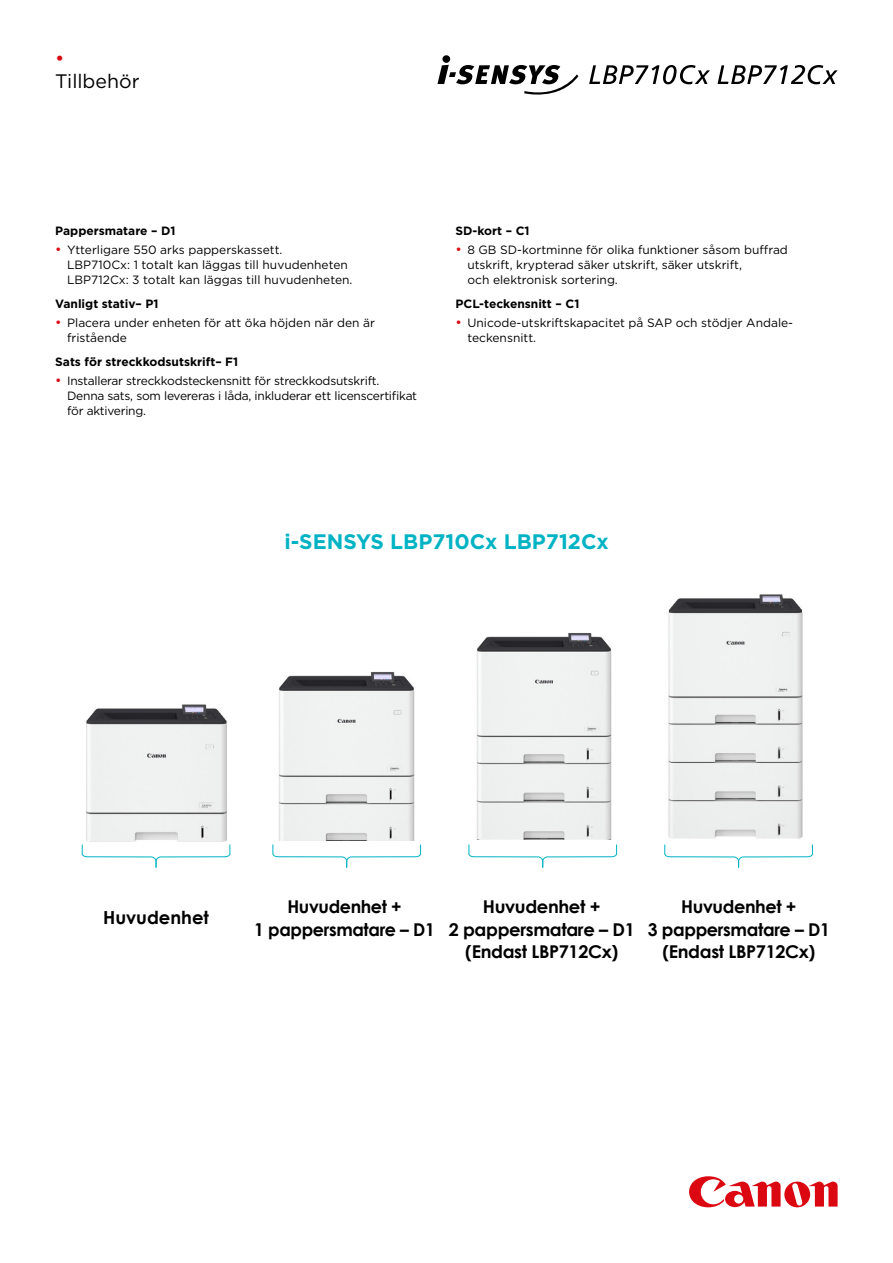
<style>
.page{position:relative;width:893px;height:1263px;background:#fff}
.page>*{position:absolute;margin:0;border:0;box-sizing:border-box;transform-origin:0 0}
.t1{font:700 21px "Century Gothic";letter-spacing:.005em;color:#09c}
.t2{font:700 21px "Gotham";color:#00b3c4}
.t3{font:19.5px "Gotham";color:#000}
.t4{font:19.5px "Gotham";color:#db0812}
.t5{font:700 18px "Century Gothic";color:#000}
.t6{font:700 17.7px/22.5px "Century Gothic";letter-spacing:-.02em;color:#000;text-align:center}
.t7{font:12px/15px "Gotham";color:#000}
.t8{font:12px/15px "Gotham";letter-spacing:-.02em;color:#000}
.t9{font:700 12px "Gotham";color:#000}
.s1{font-size:13.5px;color:#db0812}
</style>
<div class="page">
<img style="left:86px;top:704px;width:141px;height:137px">
<img style="left:668px;top:594px;width:135px;height:245px">
<img style="left:476px;top:632px;width:136px;height:207px">
<img style="left:278px;top:672px;width:137px;height:169px">
<svg style="left:437px;top:55px;width:141px;height:40px"></svg>
<svg style="left:589px;top:65px;width:121px;height:19px"></svg>
<svg style="left:717px;top:65px;width:121px;height:19px"></svg>
<svg style="left:81px;top:844px;width:150px;height:24px"></svg>
<svg style="left:272px;top:844px;width:150px;height:24px"></svg>
<svg style="left:468px;top:844px;width:150px;height:24px"></svg>
<svg style="left:664px;top:844px;width:149px;height:24px"></svg>
<svg style="left:689px;top:1176px;width:149px;height:31px"></svg>
<h2 class="t4" style="left:55px;top:45px;width:11px">•</h2>
<h2 class="t3" style="left:55px;top:69px;width:86px">Tillbehör</h2>
<p class="t9" style="left:55px;top:223px;width:122px">Pappersmatare – D1</p>
<p class="t7" style="left:67px;top:242px;width:287px;text-indent:-12px"><span class="s1">•</span> Ytterligare 550 arks papperskassett.<br>LBP710Cx: 1 totalt kan läggas till huvudenheten<br>LBP712Cx: 3 totalt kan läggas till huvudenheten.</p>
<p class="t9" style="left:55px;top:296px;width:105px">Vanligt stativ– P1</p>
<p class="t7" style="left:67px;top:315px;width:309px;text-indent:-12px"><span class="s1">•</span> Placera under enheten för att öka höjden när den är fristående</p>
<p class="t9" style="left:55px;top:353px;width:184px">Sats för streckkodsutskrift– F1</p>
<p class="t8" style="left:67px;top:373px;width:351px;text-indent:-12px"><span class="s1">•</span> Installerar streckkodsteckensnitt för streckkodsutskrift.<br>Denna sats, som levereras i låda, inkluderar ett licenscertifikat för aktivering.</p>
<p class="t9" style="left:455px;top:223px;width:76px">SD-kort – C1</p>
<p class="t7" style="left:467px;top:242px;width:322px;text-indent:-12px"><span class="s1">•</span> 8 GB SD-kortminne för olika funktioner såsom buffrad utskrift, krypterad säker utskrift, säker utskrift,<br>och elektronisk sortering.</p>
<p class="t9" style="left:455px;top:296px;width:125px">PCL-teckensnitt – C1</p>
<p class="t7" style="left:467px;top:315px;width:327px;text-indent:-12px"><span class="s1">•</span> Unicode-utskriftskapacitet på SAP och stödjer Andale&shy;teckensnitt.</p>
<h1 class="t1" style="left:288px;top:516px;width:299px">i-SENSYS LBP710Cx, LBP712Cx</h1>
<h1 class="t2" style="left:284px;top:528px;width:326px">i-SENSYS LBP710Cx LBP712Cx</h1>
<h3 class="t5" style="left:103px;top:904px;width:107px">Huvudenhet</h3>
<h3 class="t6" style="left:449px;top:895px;width:188px">Huvudenhet +<br>2 pappersmatare – D1 (Endast LBP712Cx)</h3>
<h3 class="t6" style="left:254px;top:895px;width:182px">Huvudenhet +<br>1 pappersmatare – D1</h3>
<h3 class="t6" style="left:648px;top:895px;width:184px">Huvudenhet +<br>3 pappersmatare – D1 (Endast LBP712Cx)</h3>
<h3 class="t5" style="left:495px;top:932px;width:97px">Main unit +</h3>
<h3 class="t5" style="left:698px;top:932px;width:97px">Main unit +</h3>
</div>
